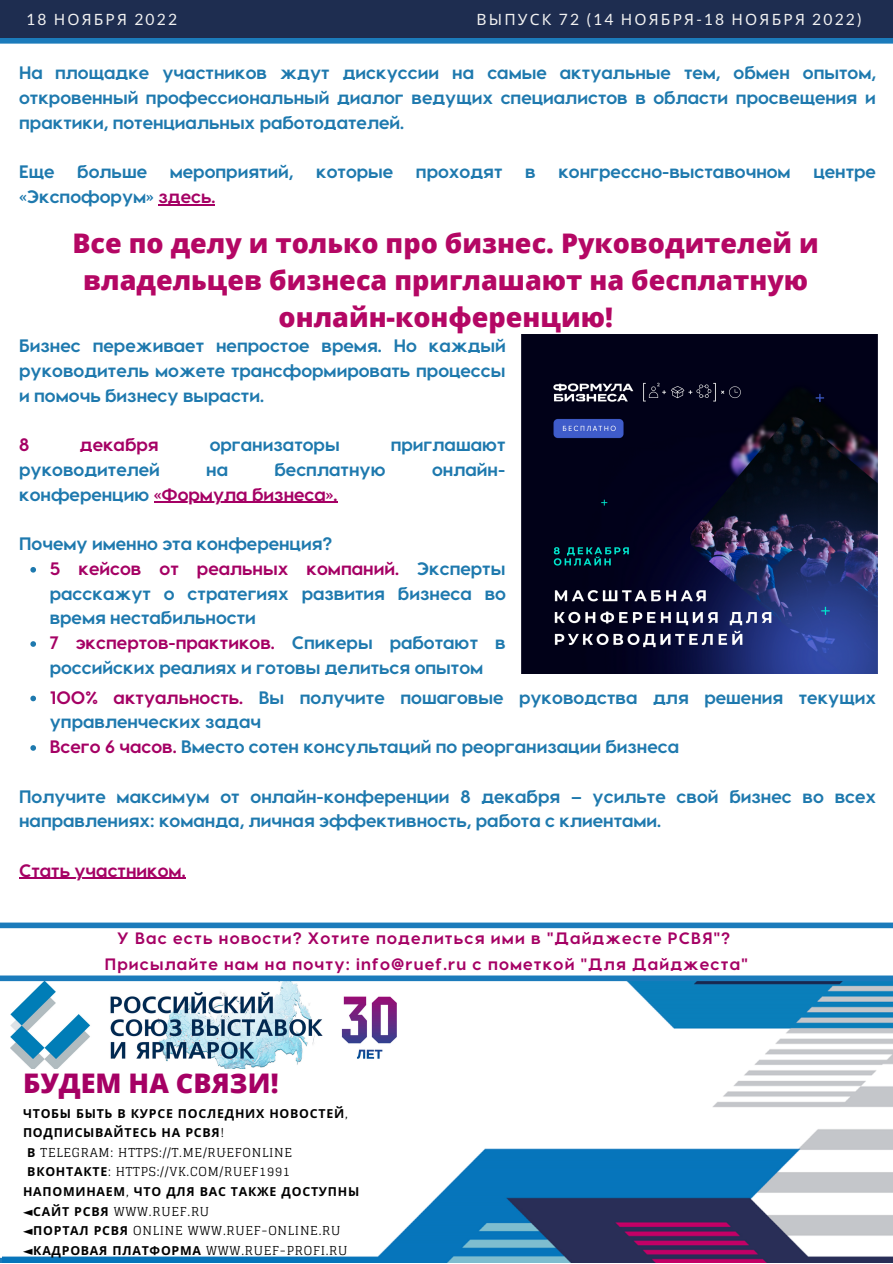
<style>
.page{position:relative;width:893px;height:1264px;background:#fff}
.page>*{position:absolute;margin:0;border:0;box-sizing:border-box;transform-origin:0 0}
.t1{font:800 27px/37px "Open Sans";color:#b40764;text-align:center}
.t2{font:800 27px "Open Sans";color:#a50064}
.t3{font:700 18px/24.8px "Visby CF";color:#1e79ae}
.t4{font:700 18px "Visby CF";color:#a50064}
.t5{font:700 16.5px/25.8px "Visby CF";letter-spacing:.07em;color:#a50064;text-align:center}
.t6{font:15.6px "Noto Sans";letter-spacing:.14em;color:#f2f2f2}
.t7{font:15.6px "Lato";letter-spacing:.14em;color:#f2f2f2}
.t8{font:700 12.3px/19.6px "Noto Sans";letter-spacing:.06em;color:#000}
.t9{font:12.3px/19.6px "Glegoo";letter-spacing:.06em;color:#000}
.s1{font-family:"Noto Sans"}
.s2{font-family:"Lato"}
.s3{color:#a50064}
.s4{color:#1e79ae}
.s5{font-family:"Glegoo";font-weight:400}
.s6{font-family:"Noto Sans";font-weight:700}
.s7{font-family:"DejaVu Sans";font-weight:700}
.s8{font-family:"DejaVu Sans"}
</style>
<div class="page">
<div style="left:0;top:0;width:892px;height:38px;background:#1e2d50"></div>
<div style="left:0;top:38px;width:892px;height:6px;background:#1b7bbb"></div>
<img style="left:2px;top:981px;width:890px;height:281px">
<img style="left:11px;top:981px;width:385px;height:87px">
<div style="left:0;top:975px;width:892px;height:6px;background:#1b7bbb"></div>
<div style="left:0;top:922px;width:892px;height:6px;background:#1b7bbb"></div>
<img style="left:521px;top:335px;width:356px;height:338px">
<svg style="left:30px;top:567px;width:6px;height:5px"></svg>
<svg style="left:30px;top:641px;width:6px;height:6px"></svg>
<hr style="left:154px;top:502px;width:183px;height:1px;background:#a50064">
<hr style="left:158px;top:204px;width:57px;height:1px;background:#a50064">
<svg style="left:30px;top:695px;width:6px;height:6px"></svg>
<svg style="left:30px;top:745px;width:6px;height:5px"></svg>
<hr style="left:19px;top:877px;width:167px;height:2px;background:#a50064">
<p class="t7" style="left:26px;top:10px;width:152px">18 <span class="s1">НОЯБРЯ</span> 2022</p>
<p class="t6" style="left:476px;top:8px;width:386px">ВЫПУСК <span class="s2">72 (14</span> НОЯБРЯ<span class="s2">-18</span> НОЯБРЯ <span class="s2">2022)</span></p>
<p class="t3" style="left:19px;top:60px;width:858px;text-align:justify">На площадке участников ждут дискуссии на самые актуальные тем, обмен опытом, откровенный профессиональный диалог ведущих специалистов в области просвещения и практики, потенциальных работодателей.</p>
<p class="t3" style="left:19px;top:158px;width:37px">Еще</p>
<p class="t3" style="left:77px;top:158px;width:71px">больше</p>
<p class="t3" style="left:170px;top:158px;width:125px">мероприятий,</p>
<p class="t3" style="left:316px;top:158px;width:79px">которые</p>
<p class="t3" style="left:416px;top:158px;width:88px">проходят</p>
<p class="t3" style="left:525px;top:158px;width:12px">в</p>
<p class="t3" style="left:558px;top:158px;width:234px">конгрессно-выставочном</p>
<p class="t3" style="left:813px;top:158px;width:64px">центре</p>
<p class="t3" style="left:19px;top:183px;width:198px">«Экспофорум» <span class="s3">здесь.</span></p>
<h1 class="t1" style="left:72px;top:224px;width:747px">Все по делу и только про бизнес. Руководителей и владельцев бизнеса приглашают на бесплатную онлайн-конференцию!</h1>
<p class="t3" style="left:19px;top:332px;width:488px;text-align:justify">Бизнес переживает непростое время. Но каждый руководитель можете трансформировать процессы и помочь бизнесу вырасти.</p>
<p class="t4" style="left:19px;top:433px;width:12px">8</p>
<p class="t4" style="left:80px;top:433px;width:80px">декабря</p>
<p class="t3" style="left:210px;top:431px;width:131px">организаторы</p>
<p class="t3" style="left:390px;top:431px;width:116px">приглашают</p>
<p class="t3" style="left:19px;top:456px;width:142px">руководителей</p>
<p class="t3" style="left:206px;top:456px;width:23px">на</p>
<p class="t3" style="left:274px;top:456px;width:113px">бесплатную</p>
<p class="t3" style="left:432px;top:456px;width:75px">онлайн-</p>
<p class="t4" style="left:19px;top:482px;width:320px"><span class="s4">конференцию</span> «Формула бизнеса».</p>
<p class="t3" style="left:19px;top:530px;width:314px">Почему именно эта конференция?</p>
<p class="t3" style="left:50px;top:555px;width:458px"><span class="s3">5 кейсов от реальных компаний.</span> Эксперты расскажут о стратегиях развития бизнеса во время нестабильности<br><span class="s3">7 экспертов-практиков.</span> Спикеры работают в российских реалиях и готовы делиться опытом</p>
<p class="t3" style="left:50px;top:683px;width:827px"><span class="s3">100% актуальность.</span> Вы получите пошаговые руководства для решения текущих управленческих задач<br><span class="s3">Всего 6 часов.</span> Вместо сотен консультаций по реорганизации бизнеса</p>
<p class="t3" style="left:19px;top:782px;width:858px">Получите максимум от онлайн-конференции 8 декабря – усильте свой бизнес во всех направлениях: команда, личная эффективность, работа с клиентами.</p>
<p class="t4" style="left:19px;top:858px;width:168px">Стать участником.</p>
<p class="t5" style="left:105px;top:924px;width:644px">У Вас есть новости? Хотите поделиться ими в "Дайджесте РСВЯ"?<br>Присылайте нам на почту: info@ruef.ru с пометкой "Для Дайджеста"</p>
<h1 class="t2" style="left:23px;top:1064px;width:257px">БУДЕМ НА СВЯЗИ!</h1>
<p class="t8" style="left:23px;top:1102px;width:326px">ЧТОБЫ БЫТЬ В КУРСЕ ПОСЛЕДНИХ НОВОСТЕЙ<span class="s5">,<br></span>ПОДПИСЫВАЙТЕСЬ НА РСВЯ<span class="s5">!</span></p>
<p class="t9" style="left:27px;top:1142px;width:266px"><span class="s6">В</span> TELEGRAM: HTTPS://T.ME/RUEFONLINE<br><span class="s6">ВКОНТАКТЕ</span>: HTTPS://VK.COM/RUEF1991</p>
<p class="t8" style="left:23px;top:1181px;width:338px">НАПОМИНАЕМ<span class="s5">,</span> ЧТО ДЛЯ ВАС ТАКЖЕ ДОСТУПНЫ</p>
<p class="t9" style="left:23px;top:1201px;width:319px"><span class="s7">◄</span><span class="s6">САЙТ РСВЯ</span> WWW.RUEF.RU<br><span class="s7">◄</span><span class="s6">ПОРТАЛ РСВЯ</span> ONLINE WWW.RUEF-ONLINE.RU</p>
<p class="t8" style="left:23px;top:1239px;width:326px"><span class="s8">◄</span>КАДРОВАЯ ПЛАТФОРМА <span class="s5">WWW.RUEF-PROFI.RU</span></p>
</div>
